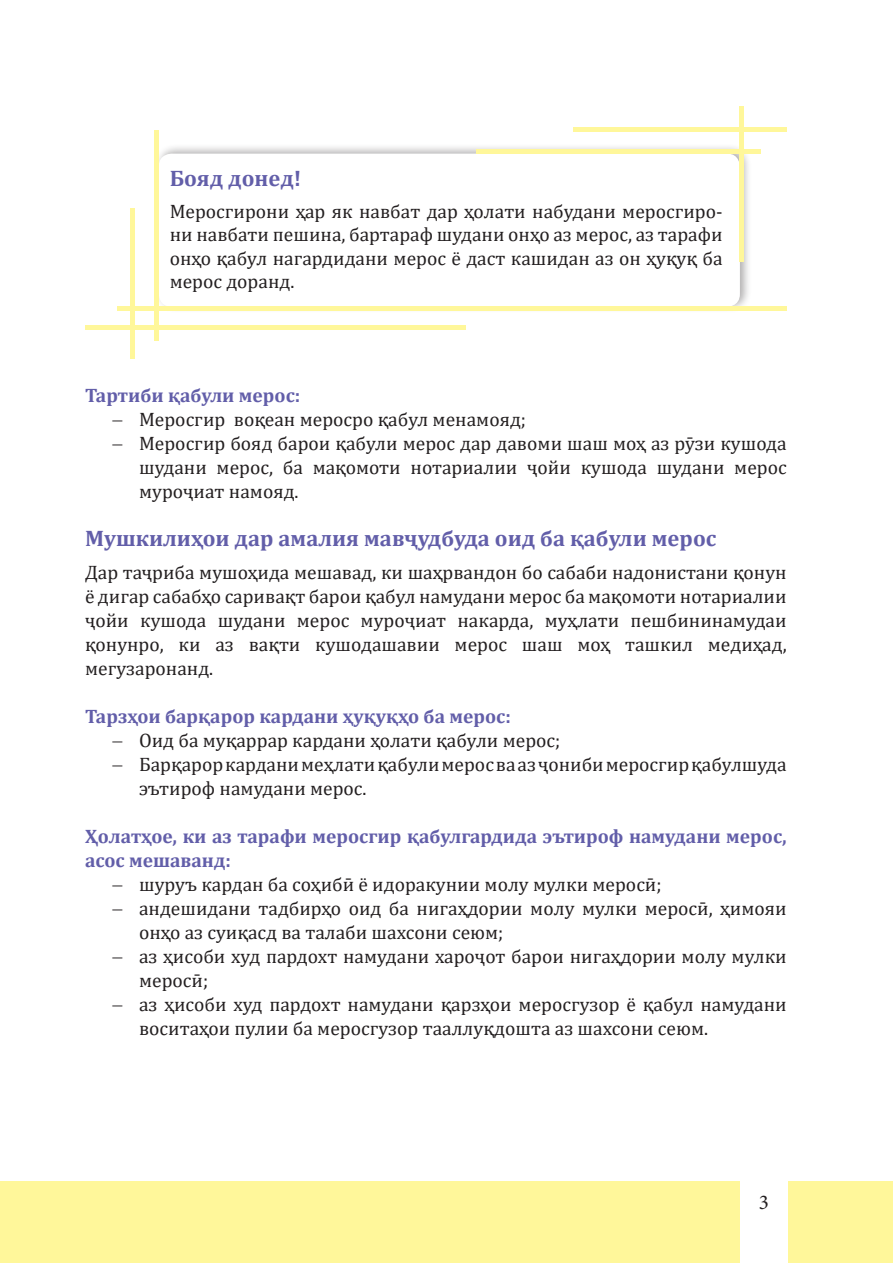
<style>
.page{position:relative;width:893px;height:1263px;background:#fff}
.page>*{position:absolute;margin:0;border:0;box-sizing:border-box;transform-origin:0 0}
.t1{font:700 22.5px "Cambria";color:#625ea9}
.t2{font:21px "Minion Pro";color:#231f20}
.t3{font:19.5px/24px "Cambria";color:#231f20;text-align:justify}
.t4{font:700 19.5px "Cambria";color:#625ea9}
</style>
<div class="page">
<div style="left:0;top:1181px;width:893px;height:82px;background:#fff79a"></div>
<div style="left:740px;top:1168px;width:47px;height:95px;background:#fff"></div>
<svg style="left:85px;top:106px;width:702px;height:253px"></svg>
<p class="t1" style="left:170px;top:162px;width:133px">Бояд донед!</p>
<p class="t3" style="left:170px;top:200px;width:554px;line-height:23.4px">Меросгирони ҳар як навбат дар ҳолати набудани меросгиро&shy;ни навбати пешина, бартараф шудани онҳо аз мерос, аз тарафи онҳо қабул нагардидани мерос ё даст кашидан аз он ҳуқуқ ба мерос доранд.</p>
<p class="t4" style="left:85px;top:382px;width:217px">Тартиби қабули мерос:</p>
<p class="t3" style="left:112px;top:407px;width:416px">− Меросгир воқеан меросро қабул менамояд;</p>
<p class="t3" style="left:112px;top:431px;width:676px">− Меросгир бояд барои қабули мерос дар давоми шаш моҳ аз рӯзи кушода</p>
<p class="t3" style="left:139px;top:455px;width:649px">шудани мерос, ба мақомоти нотариалии ҷойи кушода шудани мерос</p>
<p class="t3" style="left:139px;top:479px;width:161px">муроҷиат намояд.</p>
<p class="t1" style="left:85px;top:523px;width:633px">Мушкилиҳои дар амалия мавҷудбуда оид ба қабули мерос</p>
<p class="t3" style="left:85px;top:560px;width:703px">Дар таҷриба мушоҳида мешавад, ки шаҳрвандон бо сабаби надонистани қонун ё дигар сабабҳо саривақт барои қабул намудани мерос ба мақомоти нотариалии ҷойи кушода шудани мерос муроҷиат накарда, муҳлати пешбининамудаи қонунро, ки аз вақти кушодашавии мерос шаш моҳ ташкил медиҳад, мегузаронанд.</p>
<p class="t4" style="left:85px;top:702px;width:427px">Тарзҳои барқарор кардани ҳуқуқҳо ба мерос:</p>
<p class="t3" style="left:112px;top:728px;width:450px">− Оид ба муқаррар кардани ҳолати қабули мерос;</p>
<p class="t3" style="left:112px;top:752px;width:676px">− Барқарор кардани мeҳлати қабули мерос ва аз ҷониби меросгир қабулшуда</p>
<p class="t3" style="left:139px;top:776px;width:229px">эътироф намудани мерос.</p>
<p class="t4" style="left:85px;top:822px;width:703px">Ҳолатҳое, ки аз тарафи меросгир қабулгардида эътироф намудани мерос,</p>
<p class="t4" style="left:85px;top:846px;width:148px">асос мешаванд:</p>
<p class="t3" style="left:112px;top:872px;width:551px">− шуруъ кардан ба соҳибӣ ё идоракунии молу мулки меросӣ;</p>
<p class="t3" style="left:112px;top:896px;width:676px">− андешидани тадбирҳо оид ба нигаҳдории молу мулки меросӣ, ҳимояи</p>
<p class="t3" style="left:139px;top:920px;width:366px">онҳо аз суиқасд ва талаби шахсони сеюм;</p>
<p class="t3" style="left:112px;top:944px;width:676px">− аз ҳисоби худ пардохт намудани хароҷот барои нигаҳдории молу мулки</p>
<p class="t3" style="left:139px;top:968px;width:71px">меросӣ;</p>
<p class="t3" style="left:112px;top:992px;width:676px">− аз ҳисоби худ пардохт намудани қарзҳои меросгузор ё қабул намудани</p>
<p class="t3" style="left:139px;top:1016px;width:571px">воситаҳои пулии ба меросгузор тааллуқдошта аз шахсони сеюм.</p>
<p class="t2" style="left:759px;top:1188px;width:12px">3</p>
</div>
